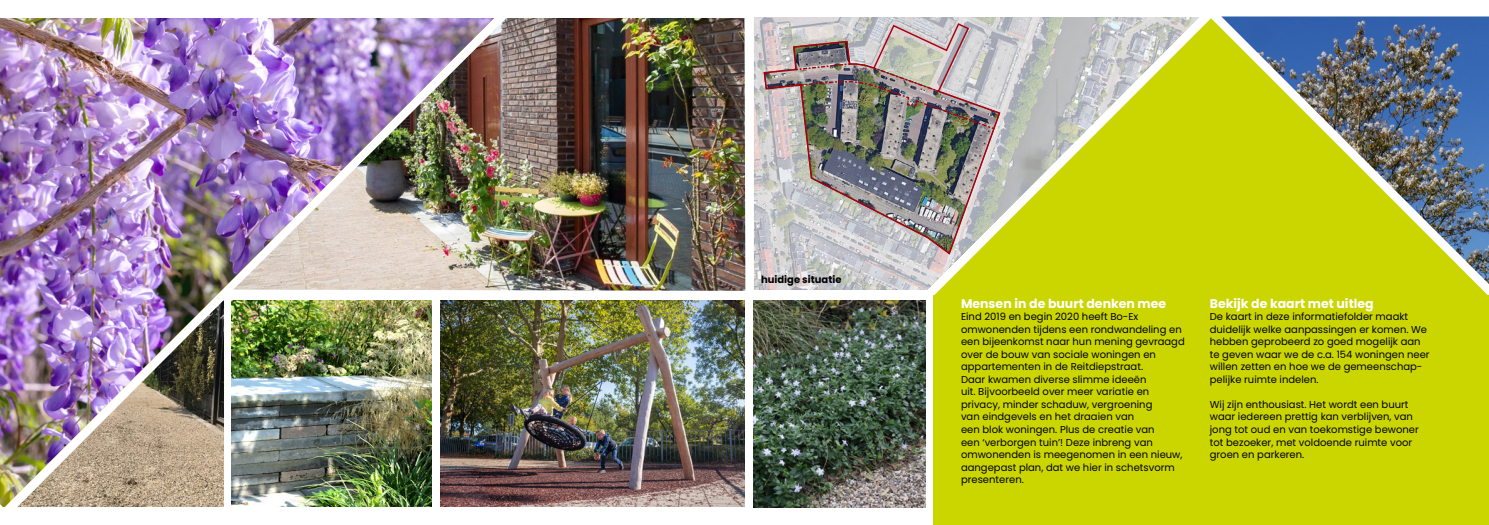
<style>
.page{position:relative;width:1489px;height:525px;background:#fff}
.page>*{position:absolute;margin:0;border:0;box-sizing:border-box;transform-origin:0 0}
.t1{font:700 12.5px "Poppins";color:#fff}
.t2{font:10px/12.5px "Poppins";color:#000}
.t3{font:700 10px "Poppins";color:#000}
</style>
<div class="page">
<img style="left:0;top:18px;width:511px;height:489px">
<svg style="left:754px;top:17px;width:444px;height:272px;background:#cccacc"></svg>
<img style="left:762px;top:22px;width:171px;height:234px">
<img style="left:791px;top:63px;width:142px;height:67px">
<img style="left:440px;top:300px;width:304px;height:207px">
<img style="left:232px;top:300px;width:199px;height:207px">
<img style="left:17px;top:300px;width:207px;height:207px">
<img style="left:233px;top:18px;width:512px;height:272px">
<img style="left:753px;top:300px;width:172px;height:207px">
<img style="left:933px;top:18px;width:554px;height:277px">
<div style="left:933px;top:295px;width:555px;height:229px;background:#cbd500"></div>
<p class="t3" style="left:761px;top:273px;width:82px">huidige situatie</p>
<p class="t1" style="left:961px;top:296px;width:207px">Mensen in de buurt denken mee</p>
<p class="t2" style="left:961px;top:310px;width:225px">Eind 2019 en begin 2020 heeft Bo-Ex omwonenden tijdens een rondwandeling en een bijeenkomst naar hun mening gevraagd over de bouw van sociale woningen en appartementen in de Reitdiepstraat.<br>Daar kwamen diverse slimme ideeën<br>uit. Bijvoorbeeld over meer variatie en privacy, minder schaduw, vergroening<br>van eindgevels en het draaien van<br>een blok woningen. Plus de creatie van<br>een ‘verborgen tuin’! Deze inbreng van omwonenden is meegenomen in een nieuw, aangepast plan, dat we hier in schetsvorm presenteren.</p>
<p class="t1" style="left:1209px;top:296px;width:165px">Bekijk de kaart met uitleg</p>
<p class="t2" style="left:1209px;top:310px;width:221px">De kaart in deze informatiefolder maakt duidelijk welke aanpassingen er komen. We hebben geprobeerd zo goed mogelijk aan te geven waar we de c.a. 154 woningen neer willen zetten en hoe we de gemeenschap&shy;pelijke ruimte indelen.</p>
<p class="t2" style="left:1209px;top:398px;width:210px">Wij zijn enthousiast. Het wordt een buurt waar iedereen prettig kan verblijven, van jong tot oud en van toekomstige bewoner tot bezoeker, met voldoende ruimte voor groen en parkeren.</p>
</div>
